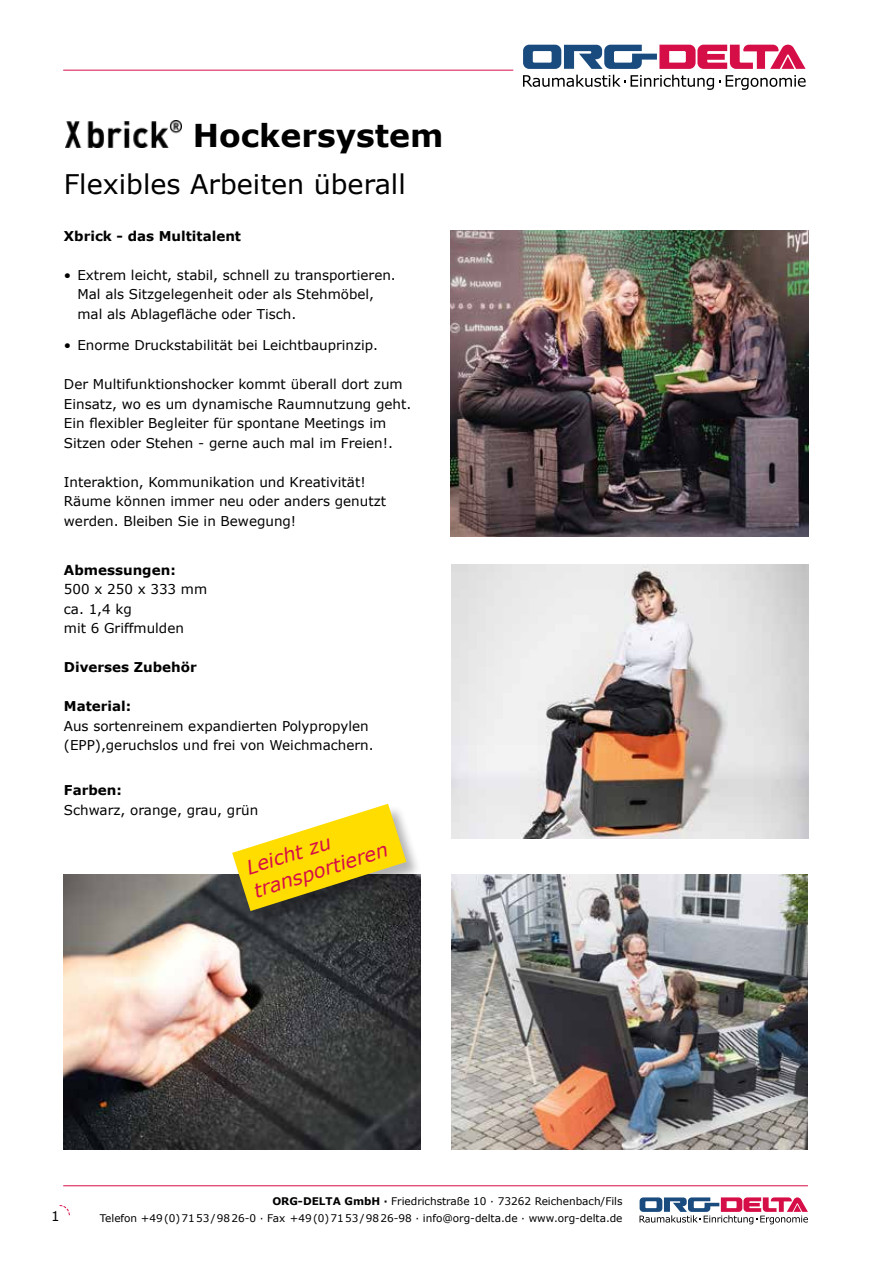
<style>
.page{position:relative;width:893px;height:1263px;background:#fff}
.page>*{position:absolute;margin:0;border:0;box-sizing:border-box;transform-origin:0 0}
.t1{font:700 31.5px "Verdana";color:#000}
.t2{font:27px "Verdana";color:#000}
.t3{font:italic 19.5px/24.3px "Verdana";color:#d60e47}
.t4{font:13.5px/19.5px "Verdana";color:#000}
.t5{font:700 13.5px "Verdana";color:#000}
.t6{font:10.5px/16.5px "Verdana";color:#000;text-align:right}
.s1{font-weight:700}
</style>
<div class="page">
<svg style="left:59px;top:1205px;width:11px;height:11px"></svg>
<svg style="left:639px;top:1197px;width:169px;height:27px"></svg>
<hr style="left:63px;top:1185px;width:745px;height:1px;background:#d60e47">
<hr style="left:63px;top:70px;width:450px;height:1px;background:#d60e47">
<svg style="left:523px;top:45px;width:283px;height:24px"></svg>
<svg style="left:523px;top:75px;width:283px;height:15px"></svg>
<img style="left:452px;top:564px;width:357px;height:275px">
<img style="left:64px;top:875px;width:357px;height:274px">
<img style="left:452px;top:875px;width:356px;height:274px">
<img style="left:451px;top:231px;width:357px;height:306px">
<div style="left:233px;top:804px;width:190px;height:123px;background:#000;opacity:.3"></div>
<svg style="left:232px;top:804px;width:174px;height:107px"></svg>
<img style="left:66px;top:121px;width:115px;height:26px">
<h1 class="t1" style="left:193px;top:115px;width:252px">Hockersystem</h1>
<h2 class="t2" style="left:64px;top:167px;width:343px">Flexibles Arbeiten überall</h2>
<p class="t5" style="left:64px;top:227px;width:179px">Xbrick - das Multitalent</p>
<p class="t4" style="left:77px;top:265px;width:320px;text-indent:-14px">• Extrem leicht, stabil, schnell zu transportieren.<br>Mal als Sitzgelegenheit oder als Stehmöbel, mal als Ablagefläche oder Tisch.</p>
<p class="t4" style="left:64px;top:336px;width:316px">• Enorme Druckstabilität bei Leichtbauprinzip.</p>
<p class="t4" style="left:64px;top:375px;width:349px">Der Multifunktionshocker kommt überall dort zum Einsatz, wo es um dynamische Raumnutzung geht.<br>Ein flexibler Begleiter für spontane Meetings im Sitzen oder Stehen - gerne auch mal im Freien!.</p>
<p class="t4" style="left:64px;top:472px;width:324px">Interaktion, Kommunikation und Kreativität!<br>Räume können immer neu oder anders genutzt werden. Bleiben Sie in Bewegung!</p>
<p class="t5" style="left:64px;top:561px;width:113px">Abmessungen:</p>
<p class="t4" style="left:64px;top:580px;width:145px">500 x 250 x 333 mm ca. 1,4 kg<br>mit 6 Griffmulden</p>
<p class="t5" style="left:64px;top:659px;width:134px">Diverses Zubehör</p>
<p class="t5" style="left:64px;top:698px;width:69px">Material:</p>
<p class="t4" style="left:64px;top:716px;width:311px">Aus sortenreinem expandierten Polypropylen (EPP),geruchslos und frei von Weichmachern.</p>
<p class="t5" style="left:64px;top:782px;width:59px">Farben:</p>
<p class="t4" style="left:64px;top:800px;width:196px">Schwarz, orange, grau, grün</p>
<h3 class="t3" style="left:243px;top:857px;width:141px;rotate:-18deg">Leicht zu transportieren</h3>
<p class="t4" style="left:51px;top:1207px;width:10px">1</p>
<p class="t6" style="left:100px;top:1193px;width:524px"><span class="s1">ORG-DELTA GmbH ·</span> Friedrichstraße 10 · 73262 Reichenbach/Fils<br>Telefon +49(0)7153/9826-0 · Fax +49(0)7153/9826-98 · info@org-delta.de · www.org-delta.de</p>
</div>
